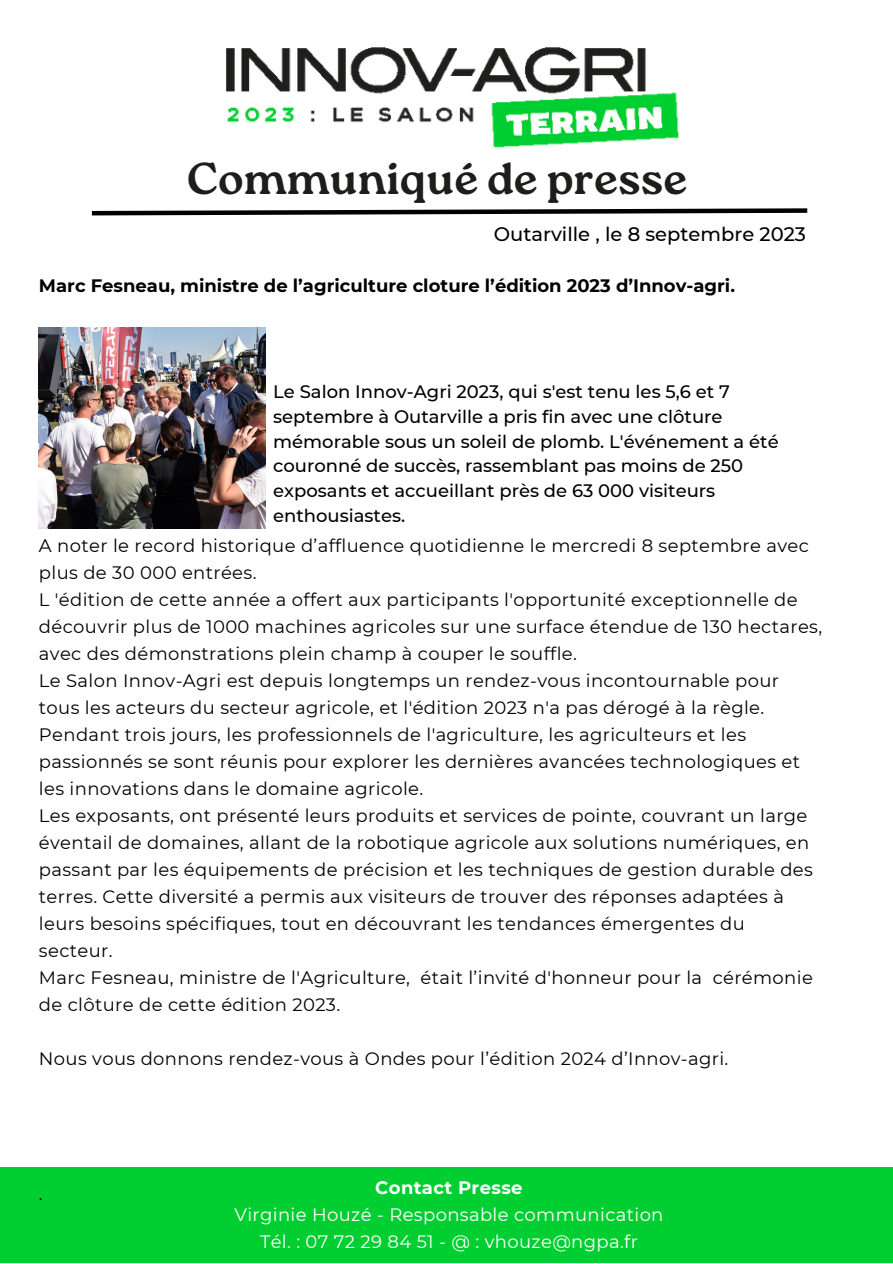
<style>
.page{position:relative;width:893px;height:1264px;background:#fff}
.page>*{position:absolute;margin:0;border:0;box-sizing:border-box;transform-origin:0 0}
.t1{font:700 44.55px "Roca One";color:#1d1d1b}
.t2{font:500 19.5px "Montserrat";color:#000001}
.t3{font:18px/27px "Montserrat";letter-spacing:.02em;color:#000}
.t4{font:500 18px/24.8px "Montserrat";color:#000}
.t5{font:18px "Montserrat";letter-spacing:.02em;color:#fff}
.t6{font:700 18px "Montserrat";color:#000}
.t7{font:700 18px "Montserrat";letter-spacing:.02em;color:#fff}
</style>
<div class="page">
<div style="left:0;top:1167px;width:892px;height:95px;background:#01cf31"></div>
<img style="left:226px;top:47px;width:453px;height:101px">
<svg style="left:91px;top:208px;width:717px;height:8px"></svg>
<img style="left:39px;top:327px;width:226px;height:201px">
<p class="t1" style="left:187px;top:152px;width:502px">Communiqué de presse</p>
<p class="t2" style="left:493px;top:222px;width:314px">Outarville , le 8 septembre 2023</p>
<p class="t6" style="left:39px;top:275px;width:697px">Marc Fesneau, ministre de l’agriculture cloture l’édition 2023 d’Innov-agri.</p>
<p class="t4" style="left:273px;top:379px;width:507px">Le Salon Innov-Agri 2023, qui s'est tenu les 5,6 et 7 septembre à Outarville a pris fin avec une clôture mémorable sous un soleil de plomb. L'événement a été couronné de succès, rassemblant pas moins de 250 exposants et accueillant près de 63 000 visiteurs enthousiastes.</p>
<p class="t3" style="left:39px;top:532px;width:771px">A noter le record historique d’affluence quotidienne le mercredi 8 septembre avec plus de 30 000 entrées.</p>
<p class="t3" style="left:39px;top:586px;width:784px">L 'édition de cette année a offert aux participants l'opportunité exceptionnelle de découvrir plus de 1000 machines agricoles sur une surface étendue de 130 hectares, avec des démonstrations plein champ à couper le souffle.</p>
<p class="t3" style="left:39px;top:667px;width:762px">Le Salon Innov-Agri est depuis longtemps un rendez-vous incontournable pour tous les acteurs du secteur agricole, et l'édition 2023 n'a pas dérogé à la règle.<br>Pendant trois jours, les professionnels de l'agriculture, les agriculteurs et les passionnés se sont réunis pour explorer les dernières avancées technologiques et les innovations dans le domaine agricole.</p>
<p class="t3" style="left:39px;top:802px;width:775px">Les exposants, ont présenté leurs produits et services de pointe, couvrant un large éventail de domaines, allant de la robotique agricole aux solutions numériques, en passant par les équipements de précision et les techniques de gestion durable des terres. Cette diversité a permis aux visiteurs de trouver des réponses adaptées à leurs besoins spécifiques, tout en découvrant les tendances émergentes du secteur.</p>
<p class="t3" style="left:39px;top:964px;width:775px">Marc Fesneau, ministre de l'Agriculture, était l’invité d'honneur pour la cérémonie de clôture de cette édition 2023.</p>
<p class="t3" style="left:39px;top:1045px;width:691px">Nous vous donnons rendez-vous à Ondes pour l’édition 2024 d’Innov-agri.</p>
<p class="t3" style="left:39px;top:1180px;width:5px">.</p>
<p class="t7" style="left:375px;top:1176px;width:149px">Contact Presse</p>
<p class="t5" style="left:234px;top:1203px;width:430px">Virginie Houzé - Responsable communication</p>
<p class="t5" style="left:260px;top:1230px;width:379px">Tél. : 07 72 29 84 51 - @ : vhouze@ngpa.fr</p>
</div>
